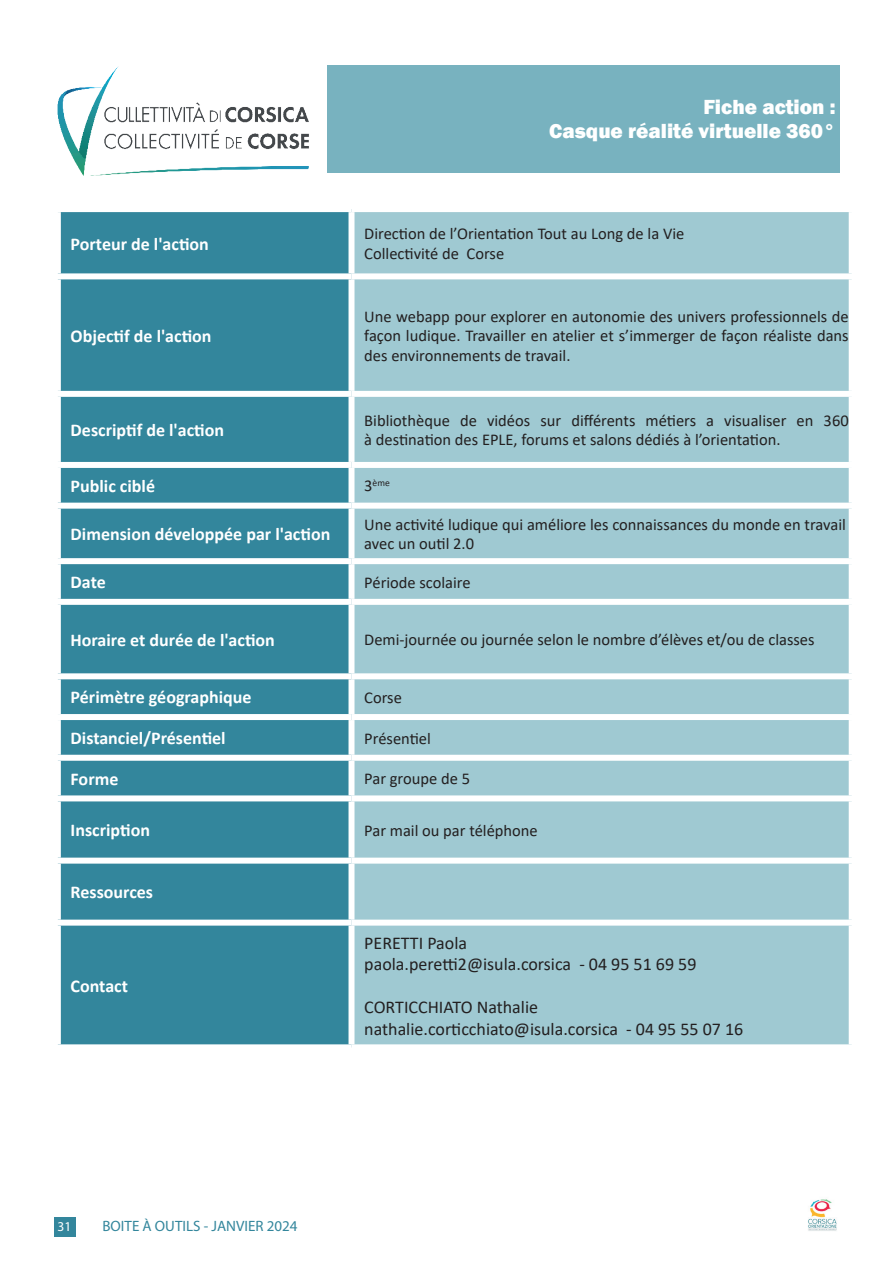
<style>
.page{position:relative;width:893px;height:1263px;background:#fff}
.page>*{position:absolute;margin:0;border:0;box-sizing:border-box;transform-origin:0 0}
.t1{font:800 21px/24px "Franklin Gothic";color:#fff;text-align:right}
.t2{font:700 18px "Calibri";color:#fff}
.t3{font:18px/21.6px "Calibri";color:#231f20}
.t4{font:16.5px/19.8px "Calibri";color:#231f20}
.t5{font:15px "Myriad Pro";color:#33869c}
.t6{font:13.5px "Myriad Pro";color:#fff}
.t7{font:9.6px "Calibri";color:#231f20}
.s1{font-size:16.5px}
</style>
<div class="page">
<img style="left:808px;top:1199px;width:29px;height:32px">
<div style="left:54px;top:1217px;width:22px;height:20px;background:#33869c"></div>
<div style="left:61px;top:212px;width:287px;height:832px;background:#33869c"></div>
<div style="left:354px;top:212px;width:495px;height:832px;background:#9fc9d2"></div>
<div style="left:55px;top:273px;width:296px;height:6px;background:#fff"></div>
<div style="left:351px;top:273px;width:504px;height:6px;background:#fff"></div>
<div style="left:55px;top:391px;width:296px;height:6px;background:#fff"></div>
<div style="left:351px;top:391px;width:504px;height:6px;background:#fff"></div>
<div style="left:55px;top:462px;width:296px;height:6px;background:#fff"></div>
<div style="left:351px;top:462px;width:504px;height:6px;background:#fff"></div>
<div style="left:55px;top:503px;width:296px;height:6px;background:#fff"></div>
<div style="left:351px;top:503px;width:504px;height:6px;background:#fff"></div>
<div style="left:55px;top:558px;width:296px;height:6px;background:#fff"></div>
<div style="left:351px;top:558px;width:504px;height:6px;background:#fff"></div>
<div style="left:55px;top:599px;width:296px;height:6px;background:#fff"></div>
<div style="left:351px;top:599px;width:504px;height:6px;background:#fff"></div>
<div style="left:55px;top:673px;width:296px;height:6px;background:#fff"></div>
<div style="left:351px;top:673px;width:504px;height:6px;background:#fff"></div>
<div style="left:55px;top:714px;width:296px;height:6px;background:#fff"></div>
<div style="left:351px;top:714px;width:504px;height:6px;background:#fff"></div>
<div style="left:55px;top:755px;width:296px;height:6px;background:#fff"></div>
<div style="left:351px;top:755px;width:504px;height:6px;background:#fff"></div>
<div style="left:55px;top:795px;width:296px;height:6px;background:#fff"></div>
<div style="left:351px;top:795px;width:504px;height:6px;background:#fff"></div>
<div style="left:55px;top:858px;width:296px;height:6px;background:#fff"></div>
<div style="left:351px;top:858px;width:504px;height:6px;background:#fff"></div>
<div style="left:55px;top:920px;width:296px;height:6px;background:#fff"></div>
<div style="left:351px;top:920px;width:504px;height:6px;background:#fff"></div>
<div style="left:327px;top:65px;width:513px;height:108px;background:#78b2bf"></div>
<img style="left:57px;top:66px;width:252px;height:110px">
<p class="t1" style="left:549px;top:95px;width:288px">Fiche action :<br>Casque réalité virtuelle 360°</p>
<p class="t2" style="left:71px;top:231px;width:140px">Porteur de l'action</p>
<p class="t4" style="left:364px;top:223px;width:322px">Direction de l’Orientation Tout au Long de la Vie<br>Collectivité de Corse</p>
<p class="t2" style="left:71px;top:323px;width:142px">Objectif de l'action</p>
<p class="t4" style="left:364px;top:306px;width:486px;text-align:justify">Une webapp pour explorer en autonomie des univers professionnels de façon ludique. Travailler en atelier et s’immerger de façon réaliste dans des environnements de travail.</p>
<p class="t2" style="left:71px;top:417px;width:155px">Descriptif de l'action</p>
<p class="t4" style="left:364px;top:410px;width:486px">Bibliothèque de vidéos sur différents métiers a visualiser en 360 à destination des EPLE, forums et salons dédiés à l’orientation.</p>
<p class="t2" style="left:71px;top:473px;width:86px">Public ciblé</p>
<p class="t7" style="left:364px;top:476px;width:27px"><span class="s1">3</span>ème</p>
<p class="t2" style="left:71px;top:521px;width:261px">Dimension développée par l'action</p>
<p class="t4" style="left:364px;top:514px;width:483px">Une activité ludique qui améliore les connaissances du monde en travail avec un outil 2.0</p>
<p class="t2" style="left:71px;top:569px;width:37px">Date</p>
<p class="t4" style="left:364px;top:572px;width:108px">Période scolaire</p>
<p class="t2" style="left:71px;top:627px;width:206px">Horaire et durée de l'action</p>
<p class="t4" style="left:364px;top:629px;width:452px">Demi-journée ou journée selon le nombre d’élèves et/ou de classes</p>
<p class="t2" style="left:71px;top:685px;width:182px">Périmètre géographique</p>
<p class="t4" style="left:364px;top:687px;width:39px">Corse</p>
<p class="t2" style="left:71px;top:725px;width:157px">Distanciel/Présentiel</p>
<p class="t4" style="left:364px;top:728px;width:68px">Présentiel</p>
<p class="t2" style="left:71px;top:766px;width:49px">Forme</p>
<p class="t4" style="left:364px;top:768px;width:107px">Par groupe de 5</p>
<p class="t2" style="left:71px;top:817px;width:81px">Inscription</p>
<p class="t4" style="left:364px;top:820px;width:175px">Par mail ou par téléphone</p>
<p class="t2" style="left:71px;top:880px;width:84px">Ressources</p>
<p class="t2" style="left:71px;top:973px;width:59px">Contact</p>
<p class="t3" style="left:364px;top:931px;width:334px">PERETTI Paola<br>paola.peretti2@isula.corsica - 04 95 51 69 59</p>
<p class="t3" style="left:364px;top:996px;width:381px">CORTICCHIATO Nathalie nathalie.corticchiato@isula.corsica - 04 95 55 07 16</p>
<p class="t6" style="left:58px;top:1218px;width:15px">31</p>
<p class="t5" style="left:103px;top:1217px;width:196px">BOITE À OUTILS - JANVIER 2024</p>
</div>
